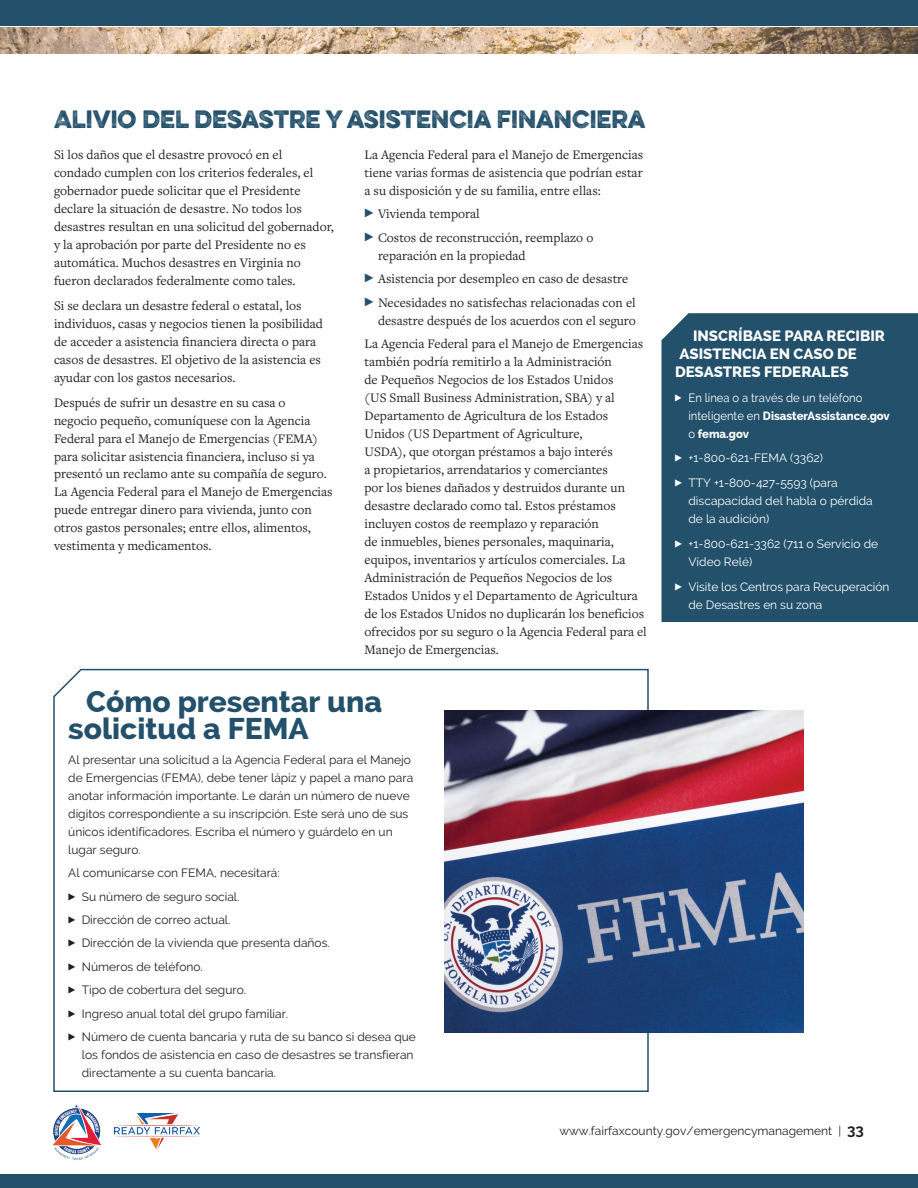
<style>
.page{position:relative;width:918px;height:1188px;background:#fff}
.page>*{position:absolute;margin:0;border:0;box-sizing:border-box;transform-origin:0 0}
.t1{font:800 30px/27px "Raleway";color:#23506a}
.t2{font:22.5px "Eveleth";color:#23506a;scale:.96 1}
.t3{font:800 15px "Raleway";color:#fff}
.t4{font:13.5px/18px "Freight Text Pro";color:#231f20}
.t5{font:12px/23.4px "Raleway";color:#231f20}
.t6{font:12px/18px "Raleway";color:#fff}
.t7{font:12px/18px "Raleway";color:#fff;scale:.94 1}
.s1{font-family:"Click Bits Arrows Two";font-size:15px;color:#23506a}
.s2{font-family:"Click Bits Arrows Two"}
.s3{font-weight:800}
.s4{font-weight:700;font-size:15px}
</style>
<div class="page">
<img style="left:115px;top:1114px;width:85px;height:36px">
<img style="left:53px;top:1104px;width:48px;height:56px">
<svg style="left:53px;top:668px;width:596px;height:424px"></svg>
<div style="left:662px;top:313px;width:256px;height:309px;background:#23506a"></div>
<img style="left:445px;top:710px;width:359px;height:323px">
<img style="left:1px;top:27px;width:917px;height:27px">
<div style="left:0;top:1174px;width:918px;height:14px;background:#23506a"></div>
<div style="left:0;top:0;width:918px;height:26px;background:#23506a"></div>
<svg style="left:0;top:27px;width:1px;height:27px"></svg>
<h2 class="t2" style="left:54px;top:101px;width:618px">ALIVIO DEL DESASTRE Y ASISTENCIA FINANCIERA</h2>
<p class="t4" style="left:54px;top:145px;width:282px">Si los daños que el desastre provocó en el<br>condado cumplen con los criterios federales, el gobernador puede solicitar que el Presidente declare la situación de desastre. No todos los desastres resultan en una solicitud del gobernador, y la aprobación por parte del Presidente no es automática. Muchos desastres en Virginia no fueron declarados federalmente como tales.</p>
<p class="t4" style="left:54px;top:296px;width:271px">Si se declara un desastre federal o estatal, los individuos, casas y negocios tienen la posibilidad de acceder a asistencia financiera directa o para casos de desastres. El objetivo de la asistencia es ayudar con los gastos necesarios.</p>
<p class="t4" style="left:54px;top:393px;width:280px">Después de sufrir un desastre en su casa o<br>negocio pequeño, comuníquese con la Agencia Federal para el Manejo de Emergencias (FEMA) para solicitar asistencia financiera, incluso si ya presentó un reclamo ante su compañía de seguro.<br>La Agencia Federal para el Manejo de Emergencias puede entregar dinero para vivienda, junto con otros gastos personales; entre ellos, alimentos, vestimenta y medicamentos.</p>
<p class="t4" style="left:364px;top:145px;width:280px;text-align:justify">La Agencia Federal para el Manejo de Emergencias tiene varias formas de asistencia que podrían estar a su disposición y de su familia, entre ellas:</p>
<p class="t4" style="left:364px;top:202px;width:230px;line-height:23.4px"><span class="s1">3</span> Vivienda temporal<br><span class="s1">3</span> Costos de reconstrucción, reemplazo o</p>
<p class="t4" style="left:364px;top:243px;width:273px;line-height:23.4px;text-indent:14px">reparación en la propiedad<br><span class="s1">3</span> Asistencia por desempleo en caso de desastre<br><span class="s1">3</span> Necesidades no satisfechas relacionadas con el</p>
<p class="t4" style="left:364px;top:308px;width:280px;line-height:23.4px;text-align:center">desastre después de los acuerdos con el seguro<br>La Agencia Federal para el Manejo de Emergencias</p>
<p class="t4" style="left:364px;top:352px;width:284px">también podría remitirlo a la Administración<br>de Pequeños Negocios de los Estados Unidos<br>(US Small Business Administration, SBA) y al Departamento de Agricultura de los Estados Unidos (US Department of Agriculture,<br>USDA), que otorgan préstamos a bajo interés<br>a propietarios, arrendatarios y comerciantes<br>por los bienes dañados y destruidos durante un desastre declarado como tal. Estos préstamos incluyen costos de reemplazo y reparación<br>de inmuebles, bienes personales, maquinaria, equipos, inventarios y artículos comerciales. La Administración de Pequeños Negocios de los Estados Unidos y el Departamento de Agricultura de los Estados Unidos no duplicarán los beneficios ofrecidos por su seguro o la Agencia Federal para el Manejo de Emergencias.</p>
<h1 class="t1" style="left:68px;top:688px;width:315px;text-indent:18px">Cómo presentar una solicitud a FEMA</h1>
<p class="t5" style="left:68px;top:751px;width:346px;line-height:18px">Al presentar una solicitud a la Agencia Federal para el Manejo de Emergencias (FEMA), debe tener lápiz y papel a mano para anotar información importante. Le darán un número de nueve dígitos correspondiente a su inscripción. Este será uno de sus únicos identificadores. Escriba el número y guárdelo en un lugar seguro.</p>
<p class="t5" style="left:68px;top:861px;width:349px">Al comunicarse con FEMA, necesitará:<br><span class="s2">3</span> Su número de seguro social.<br><span class="s2">3</span> Dirección de correo actual.<br><span class="s2">3</span> Dirección de la vivienda que presenta daños.<br><span class="s2">3</span> Números de teléfono.<br><span class="s2">3</span> Tipo de cobertura del seguro.<br><span class="s2">3</span> Ingreso anual total del grupo familiar.<br><span class="s2">3</span> Número de cuenta bancaria y ruta de su banco si desea que</p>
<p class="t5" style="left:82px;top:1046px;width:333px;line-height:18px">los fondos de asistencia en caso de desastres se transfieran directamente a su cuenta bancaria.</p>
<p class="t3" style="left:693px;top:327px;width:194px">INSCRÍBASE PARA RECIBIR</p>
<p class="t3" style="left:680px;top:345px;width:179px">ASISTENCIA EN CASO DE</p>
<p class="t3" style="left:675px;top:363px;width:175px">DESASTRES FEDERALES</p>
<p class="t7" style="left:689px;top:388px;width:216px;text-indent:-14px"><span class="s2">3</span> En línea o a través de un teléfono inteligente en <span class="s3">DisasterAssistance.gov </span>o <span class="s3">fema.gov</span></p>
<p class="t6" style="left:675px;top:446px;width:164px;line-height:24.8px"><span class="s2">3</span> +1-800-621-FEMA (3362)<br><span class="s2">3</span> TTY +1-800-427-5593 (para</p>
<p class="t6" style="left:688px;top:492px;width:186px">discapacidad del habla o pérdida de la audición)</p>
<p class="t6" style="left:688px;top:535px;width:191px;text-indent:-14px"><span class="s2">3</span> +1-800-621-3362 (711 o Servicio de<br>Vídeo Relé)</p>
<p class="t6" style="left:688px;top:577px;width:203px;text-indent:-13px"><span class="s2">3</span> Visite los Centros para Recuperación de Desastres en su zona</p>
<p class="t5" style="left:559px;top:1119px;width:306px">www.fairfaxcounty.gov/emergencymanagement | <span class="s4">33</span></p>
</div>
